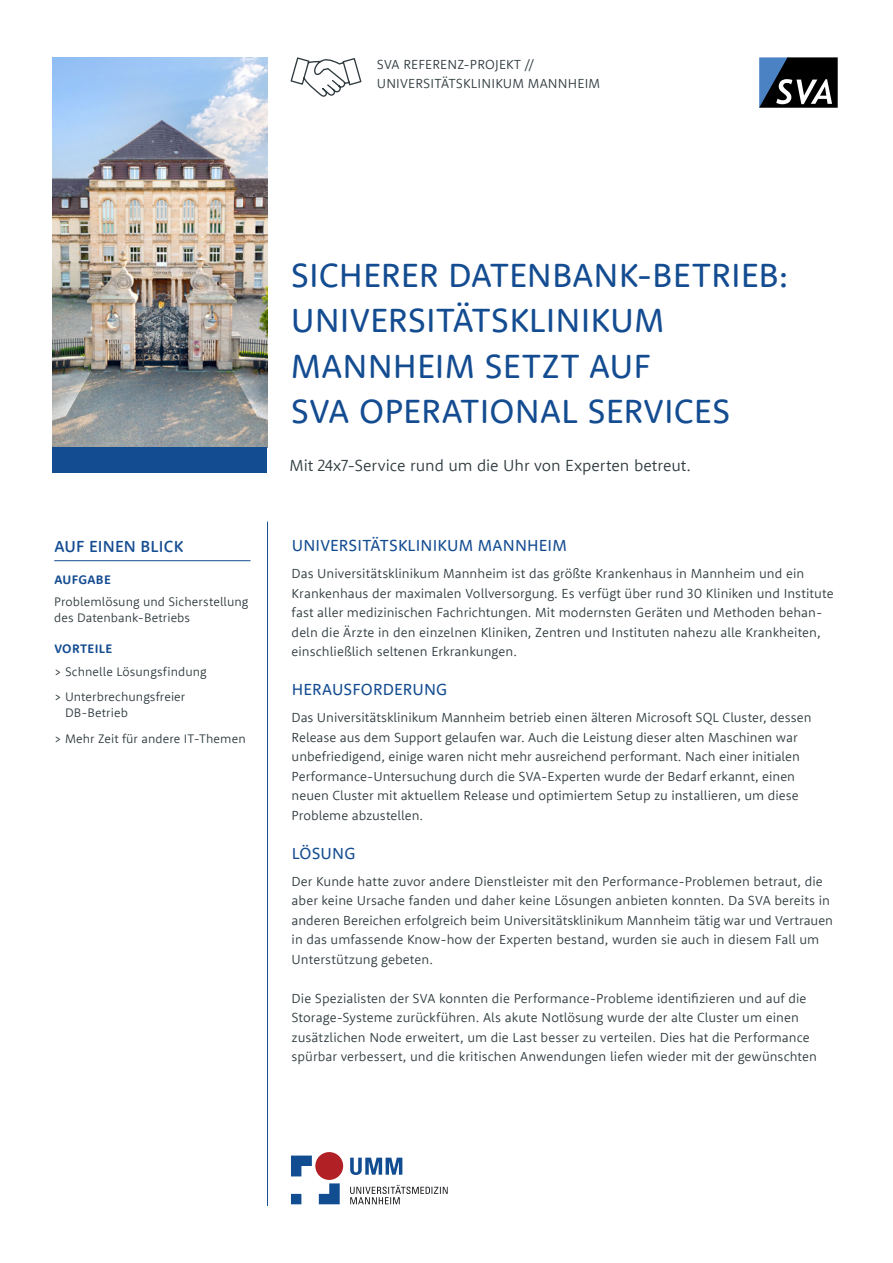
<style>
.page{position:relative;width:893px;height:1263px;background:#fff}
.page>*{position:absolute;margin:0;border:0;box-sizing:border-box;transform-origin:0 0}
.t1{font:34.5px/45.3px "Rooney Sans";color:#144c91}
.t2{font:16.5px "Rooney Sans";letter-spacing:.01em;color:#144c91}
.t3{font:300 16.5px "Rooney Sans";letter-spacing:-.005em;color:#2f3b3f}
.t4{font:500 16.5px "Rooney Sans";letter-spacing:.015em;color:#144c91}
.t5{font:300 13.5px/19.5px "Rooney Sans";color:#2f3b3f}
.t6{font:300 12.75px/25.5px "Rooney Sans";letter-spacing:.005em;color:#2f3b3f}
.t7{font:700 12.75px "Rooney Sans";letter-spacing:.03em;color:#144c91}
</style>
<div class="page">
<img style="left:52px;top:57px;width:215px;height:390px">
<div style="left:52px;top:447px;width:215px;height:26px;background:#144c91"></div>
<svg style="left:759px;top:57px;width:79px;height:51px;background:#36404c"></svg>
<hr style="left:267px;top:522px;width:1px;height:684px;background:#144c91">
<svg style="left:290px;top:57px;width:72px;height:40px"></svg>
<hr style="left:54px;top:560px;width:197px;height:1px;background:#144c91">
<div style="left:315px;top:1152px;width:28px;height:28px;background:#b12025;border-radius:50%"></div>
<svg style="left:350px;top:1185px;width:98px;height:19px"></svg>
<svg style="left:350px;top:1158px;width:52px;height:17px"></svg>
<svg style="left:291px;top:1155px;width:49px;height:49px"></svg>
<p class="t5" style="left:377px;top:54px;width:225px">SVA REFERENZ-PROJEKT //<br>UNIVERSITÄTSKLINIKUM MANNHEIM</p>
<p class="t4" style="left:54px;top:536px;width:130px">AUF EINEN BLICK</p>
<p class="t7" style="left:54px;top:571px;width:58px">AUFGABE</p>
<p class="t6" style="left:54px;top:593px;width:196px;line-height:15.8px">Problemlösung und Sicherstellung des Datenbank-Betriebs</p>
<p class="t7" style="left:54px;top:641px;width:59px">VORTEILE</p>
<p class="t6" style="left:54px;top:658px;width:154px">&gt; Schnelle Lösungsfindung &gt; Unterbrechungsfreier</p>
<p class="t6" style="left:54px;top:700px;width:193px;text-indent:11px">DB-Betrieb<br>&gt; Mehr Zeit für andere IT-Themen</p>
<h1 class="t1" style="left:291px;top:251px;width:499px">SICHERER DATENBANK-BETRIEB:<br>UNIVERSITÄTSKLINIKUM<br>MANNHEIM SETZT AUF<br>SVA OPERATIONAL SERVICES</h1>
<p class="t3" style="left:289px;top:455px;width:403px">Mit 24x7-Service rund um die Uhr von Experten betreut.</p>
<p class="t2" style="left:292px;top:535px;width:277px">UNIVERSITÄTSKLINIKUM MANNHEIM</p>
<p class="t5" style="left:292px;top:563px;width:544px">Das Universitätsklinikum Mannheim ist das größte Krankenhaus in Mannheim und ein Krankenhaus der maximalen Vollversorgung. Es verfügt über rund 30 Kliniken und Institute fast aller medizinischen Fachrichtungen. Mit modernsten Geräten und Methoden behan&shy;deln die Ärzte in den einzelnen Kliniken, Zentren und Instituten nahezu alle Krankheiten, einschließlich seltenen Erkrankungen.</p>
<p class="t2" style="left:292px;top:679px;width:157px">HERAUSFORDERUNG</p>
<p class="t5" style="left:292px;top:707px;width:521px">Das Universitätsklinikum Mannheim betrieb einen älteren Microsoft SQL Cluster, dessen Release aus dem Support gelaufen war. Auch die Leistung dieser alten Maschinen war unbefriedigend, einige waren nicht mehr ausreichend performant. Nach einer initialen Performance-Untersuchung durch die SVA-Experten wurde der Bedarf erkannt, einen neuen Cluster mit aktuellem Release und optimiertem Setup zu installieren, um diese Probleme abzustellen.</p>
<p class="t2" style="left:292px;top:842px;width:65px">LÖSUNG</p>
<p class="t5" style="left:292px;top:871px;width:543px">Der Kunde hatte zuvor andere Dienstleister mit den Performance-Problemen betraut, die aber keine Ursache fanden und daher keine Lösungen anbieten konnten. Da SVA bereits in anderen Bereichen erfolgreich beim Universitätsklinikum Mannheim tätig war und Vertrauen in das umfassende Know-how der Experten bestand, wurden sie auch in diesem Fall um Unterstützung gebeten.</p>
<p class="t5" style="left:292px;top:988px;width:527px">Die Spezialisten der SVA konnten die Performance-Probleme identifizieren und auf die Storage-Systeme zurückführen. Als akute Notlösung wurde der alte Cluster um einen zusätzlichen Node erweitert, um die Last besser zu verteilen. Dies hat die Performance spürbar verbessert, und die kritischen Anwendungen liefen wieder mit der gewünschten</p>
</div>
